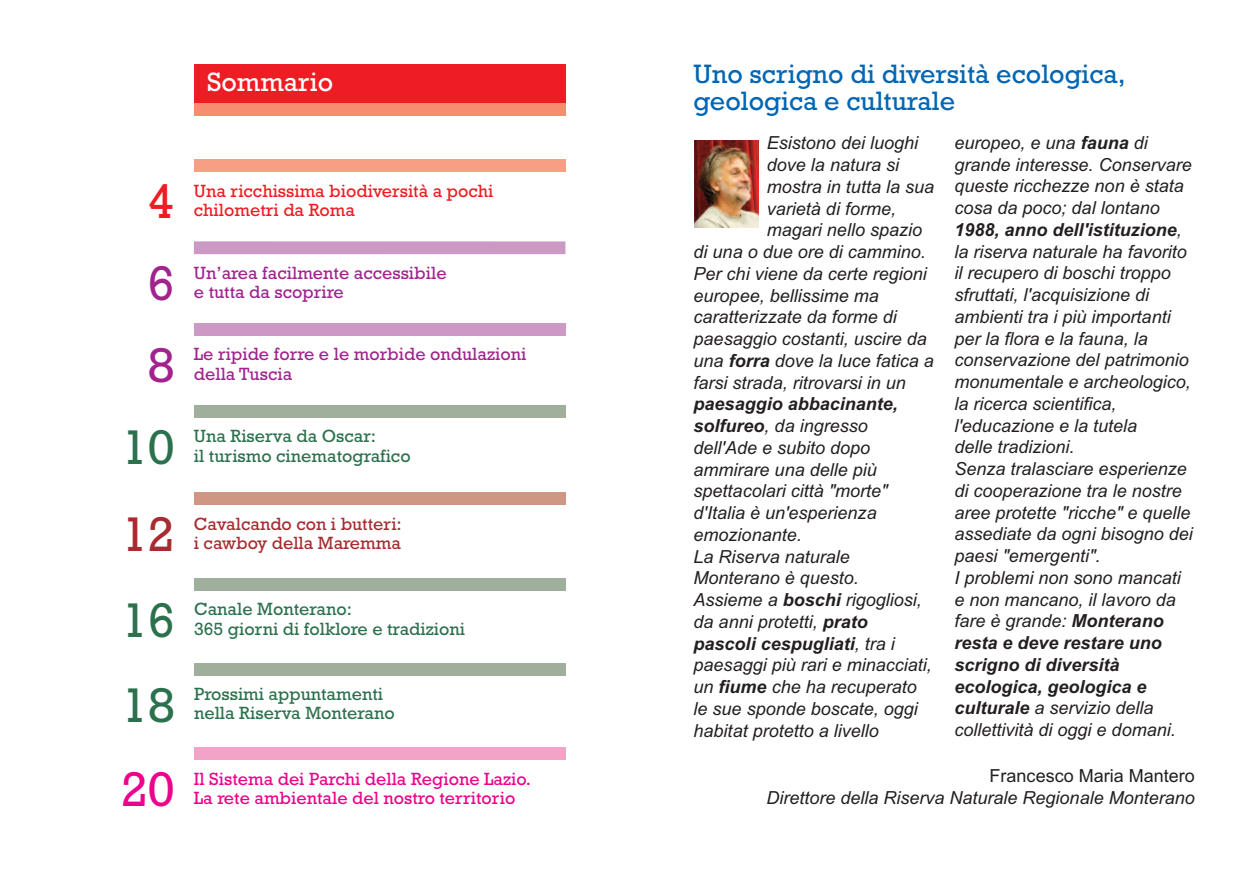
<style>
.page{position:relative;width:1259px;height:893px;background:#fff}
.page>*{position:absolute;margin:0;border:0;box-sizing:border-box;transform-origin:0 0}
.t1{font:49.5px "Rockwell";color:#2c714d}
.t2{font:49.5px "Rockwell";color:#a2238e}
.t3{font:49.5px "Rockwell";color:#a72b30}
.t4{font:49.5px "Rockwell";color:#ed028c}
.t5{font:49.5px "Rockwell";color:#ee1d23}
.t6{font:27px/27px "Rockwell";color:#0166b3}
.t7{font:27px "Rockwell";color:#fff}
.t8{font:italic 18px/21.8px "Arial";color:#231f20}
.t9{font:18px/19.5px "Rockwell";color:#2c714d}
.t10{font:18px/19.5px "Rockwell";color:#a2238e}
.t11{font:18px/19.5px "Rockwell";color:#ed028c}
.t12{font:18px/19.5px "Rockwell";color:#ee1d23}
.t13{font:18px/19.5px "Rockwell";color:#a72b30}
.t14{font:18px "Arial";color:#231f20}
.s1{font-weight:700}
</style>
<div class="page">
<div style="left:194px;top:64px;width:371px;height:40px;background:#ee1d23"></div>
<div style="left:194px;top:104px;width:371px;height:12px;background:#f68d6f"></div>
<img style="left:694px;top:141px;width:64px;height:87px">
<div style="left:194px;top:160px;width:371px;height:12px;background:#f69f83"></div>
<div style="left:194px;top:323px;width:371px;height:13px;background:#cc98c4"></div>
<div style="left:194px;top:405px;width:371px;height:13px;background:#9faf9c"></div>
<div style="left:194px;top:492px;width:371px;height:13px;background:#d09684"></div>
<div style="left:194px;top:747px;width:371px;height:13px;background:#f4a3c8"></div>
<div style="left:194px;top:241px;width:371px;height:13px;background:#cc98c4"></div>
<div style="left:194px;top:578px;width:371px;height:13px;background:#9faf9c"></div>
<div style="left:194px;top:663px;width:371px;height:12px;background:#9faf9c"></div>
<h2 class="t7" style="left:207px;top:66px;width:128px">Sommario</h2>
<h1 class="t5" style="left:148px;top:172px;width:28px">4</h1>
<p class="t12" style="left:194px;top:181px;width:301px">Una ricchissima biodiversità a pochi chilometri da Roma</p>
<h1 class="t2" style="left:148px;top:254px;width:28px">6</h1>
<p class="t10" style="left:194px;top:263px;width:254px">Un’area facilmente accessibile</p>
<p class="t10" style="left:194px;top:282px;width:151px">e tutta da scoprire</p>
<h1 class="t2" style="left:148px;top:336px;width:28px">8</h1>
<p class="t10" style="left:194px;top:344px;width:334px">Le ripide forre e le morbide ondulazioni della Tuscia</p>
<h1 class="t1" style="left:121px;top:418px;width:55px">10</h1>
<p class="t9" style="left:194px;top:426px;width:218px">Una Riserva da Oscar:<br>il turismo cinematografico</p>
<h1 class="t3" style="left:121px;top:505px;width:55px">12</h1>
<p class="t13" style="left:194px;top:514px;width:209px">Cavalcando con i butteri: i cawboy della Maremma</p>
<h1 class="t1" style="left:121px;top:591px;width:55px">16</h1>
<p class="t9" style="left:194px;top:599px;width:159px">Canale Monterano:</p>
<p class="t9" style="left:194px;top:619px;width:272px">365 giorni di folklore e tradizioni</p>
<h1 class="t1" style="left:121px;top:676px;width:55px">18</h1>
<p class="t9" style="left:194px;top:684px;width:190px">Prossimi appuntamenti</p>
<p class="t9" style="left:194px;top:703px;width:202px">nella Riserva Monterano</p>
<h1 class="t4" style="left:121px;top:760px;width:55px">20</h1>
<p class="t11" style="left:194px;top:769px;width:339px">Il Sistema dei Parchi della Regione Lazio.<br>La rete ambientale del nostro territorio</p>
<h2 class="t6" style="left:693px;top:60px;width:434px">Uno scrigno di diversità ecologica, geologica e culturale</h2>
<p class="t8" style="left:954px;top:132px;width:240px">europeo, e una <span class="s1">fauna</span> di grande interesse. Conservare queste ricchezze non è stata cosa da poco; dal lontano<br><span class="s1">1988, anno dell'istituzione</span>, la riserva naturale ha favorito il recupero di boschi troppo sfruttati, l'acquisizione di ambienti tra i più importanti per la flora e la fauna, la conservazione del patrimonio monumentale e archeologico, la ricerca scientifica, l'educazione e la tutela<br>delle tradizioni.<br>Senza tralasciare esperienze di cooperazione tra le nostre aree protette "ricche" e quelle assediate da ogni bisogno dei paesi "emergenti".<br>I problemi non sono mancati e non mancano, il lavoro da fare è grande: <span class="s1">Monterano resta e deve restare uno scrigno di diversità ecologica, geologica e culturale</span> a servizio della collettività di oggi e domani.</p>
<p class="t14" style="left:989px;top:765px;width:207px">Francesco Maria Mantero</p>
<p class="t8" style="left:766px;top:786px;width:430px">Direttore della Riserva Naturale Regionale Monterano</p>
<p class="t8" style="left:767px;top:132px;width:153px">Esistono dei luoghi</p>
<p class="t8" style="left:767px;top:154px;width:134px">dove la natura si</p>
<p class="t8" style="left:767px;top:176px;width:169px">mostra in tutta la sua</p>
<p class="t8" style="left:767px;top:197px;width:131px">varietà di forme,</p>
<p class="t8" style="left:767px;top:219px;width:157px">magari nello spazio</p>
<p class="t8" style="left:693px;top:241px;width:234px">di una o due ore di cammino.</p>
<p class="t8" style="left:693px;top:263px;width:235px">Per chi viene da certe regioni</p>
<p class="t8" style="left:693px;top:284px;width:187px">europee, bellissime ma</p>
<p class="t8" style="left:693px;top:306px;width:205px">caratterizzate da forme di</p>
<p class="t8" style="left:693px;top:328px;width:235px">paesaggio costanti, uscire da</p>
<p class="t8" style="left:693px;top:350px;width:242px">una <span class="s1">forra</span> dove la luce fatica a</p>
<p class="t8" style="left:693px;top:371px;width:214px">farsi strada, ritrovarsi in un</p>
<p class="t8" style="left:693px;top:393px;width:240px"><span class="s1">paesaggio abbacinante, solfureo</span>, da ingresso dell'Ade e subito dopo ammirare una delle più spettacolari città "morte" d'Italia è un'esperienza emozionante.<br>La Riserva naturale<br>Monterano è questo.<br>Assieme a <span class="s1">boschi</span> rigogliosi, da anni protetti, <span class="s1">prato pascoli cespugliati</span>, tra i paesaggi più rari e minacciati, un <span class="s1">fiume</span> che ha recuperato le sue sponde boscate, oggi habitat protetto a livello</p>
</div>
